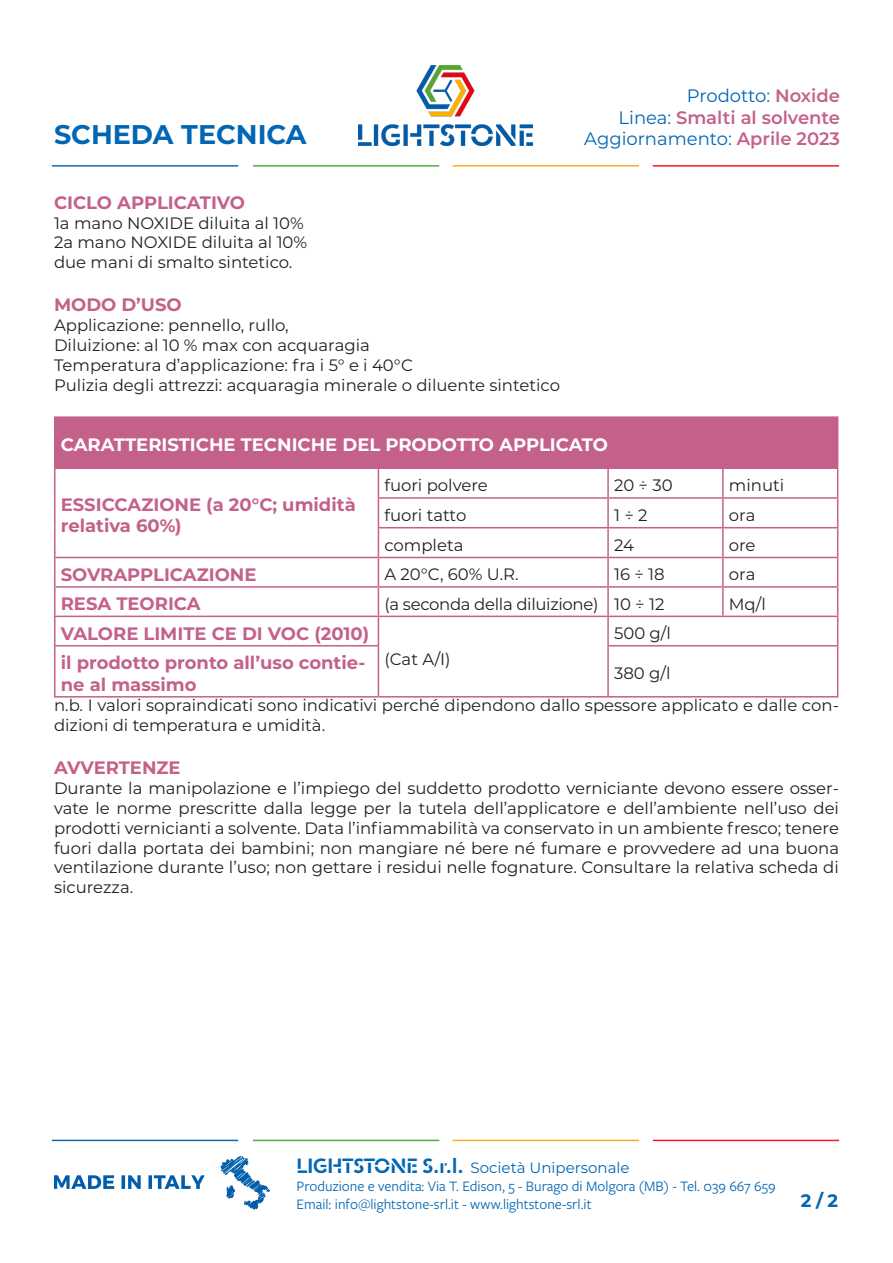
<style>
.page{position:relative;width:893px;height:1263px;background:#fff}
.page>*{position:absolute;margin:0;border:0;box-sizing:border-box;transform-origin:0 0}
.t1{font:700 27px "Montserrat";color:#0166b3}
.t2{font:700 18px/21.6px "Montserrat";color:#c3618b}
.t3{font:600 18px/21.6px "Montserrat";color:#c3618b;text-align:right}
.t4{font:700 18px "Montserrat";color:#fff}
.t5{font:700 18px "Montserrat";color:#0166b3}
.t6{font:16.5px/19.8px "Montserrat";color:#231f20}
.t7{font:16.5px "Montserrat";letter-spacing:-.02em;color:#231f20}
.t8{font:15px/18px "Freight Sans Pro";color:#0166b3}
.t9{font:15px "Montserrat";color:#0166b3}
.s1{font-weight:400;color:#0166b3}
.s2{font-family:"Jigsaw Stencil";font-weight:700;font-size:21px}
</style>
<div class="page">
<svg style="left:54px;top:1175px;width:151px;height:14px"></svg>
<svg style="left:220px;top:1156px;width:50px;height:54px"></svg>
<hr style="left:52px;top:165px;width:186px;height:2px;background:#1465b2">
<hr style="left:253px;top:165px;width:186px;height:2px;background:#53ab46">
<hr style="left:453px;top:165px;width:186px;height:2px;background:#fbaf25">
<hr style="left:653px;top:165px;width:186px;height:2px;background:#ee1c25">
<hr style="left:52px;top:1140px;width:186px;height:1px;background:#1465b2">
<hr style="left:253px;top:1140px;width:186px;height:1px;background:#53ab46">
<hr style="left:453px;top:1140px;width:186px;height:1px;background:#fbaf25">
<hr style="left:653px;top:1140px;width:186px;height:1px;background:#ee1c25">
<img style="left:359px;top:65px;width:174px;height:80px">
<div style="left:55px;top:417px;width:783px;height:51px;background:#c3618b"></div>
<hr style="left:54px;top:416px;width:324px;height:2px;background:#c3618b">
<hr style="left:54px;top:418px;width:2px;height:49px;background:#c3618b">
<hr style="left:378px;top:416px;width:230px;height:2px;background:#c3618b">
<hr style="left:608px;top:416px;width:115px;height:2px;background:#c3618b">
<hr style="left:723px;top:416px;width:115px;height:2px;background:#c3618b">
<hr style="left:54px;top:467px;width:324px;height:2px;background:#c3618b">
<hr style="left:54px;top:469px;width:2px;height:29px;background:#c3618b">
<hr style="left:378px;top:467px;width:230px;height:2px;background:#c3618b">
<hr style="left:608px;top:467px;width:115px;height:2px;background:#c3618b">
<hr style="left:607px;top:469px;width:2px;height:28px;background:#c3618b">
<hr style="left:723px;top:467px;width:115px;height:2px;background:#c3618b">
<hr style="left:722px;top:469px;width:2px;height:28px;background:#c3618b">
<hr style="left:54px;top:498px;width:2px;height:30px;background:#c3618b">
<hr style="left:378px;top:497px;width:230px;height:2px;background:#c3618b">
<hr style="left:608px;top:497px;width:115px;height:2px;background:#c3618b">
<hr style="left:607px;top:499px;width:2px;height:28px;background:#c3618b">
<hr style="left:723px;top:497px;width:115px;height:2px;background:#c3618b">
<hr style="left:722px;top:499px;width:2px;height:28px;background:#c3618b">
<hr style="left:54px;top:528px;width:2px;height:29px;background:#c3618b">
<hr style="left:378px;top:527px;width:230px;height:1px;background:#c3618b">
<hr style="left:608px;top:527px;width:115px;height:1px;background:#c3618b">
<hr style="left:607px;top:528px;width:2px;height:29px;background:#c3618b">
<hr style="left:723px;top:527px;width:115px;height:1px;background:#c3618b">
<hr style="left:722px;top:528px;width:2px;height:29px;background:#c3618b">
<hr style="left:54px;top:557px;width:324px;height:1px;background:#c3618b">
<hr style="left:54px;top:558px;width:2px;height:28px;background:#c3618b">
<hr style="left:378px;top:557px;width:230px;height:1px;background:#c3618b">
<hr style="left:608px;top:557px;width:115px;height:1px;background:#c3618b">
<hr style="left:607px;top:558px;width:2px;height:28px;background:#c3618b">
<hr style="left:723px;top:557px;width:115px;height:1px;background:#c3618b">
<hr style="left:722px;top:558px;width:2px;height:28px;background:#c3618b">
<hr style="left:54px;top:586px;width:324px;height:2px;background:#c3618b">
<hr style="left:54px;top:588px;width:2px;height:28px;background:#c3618b">
<hr style="left:378px;top:586px;width:230px;height:2px;background:#c3618b">
<hr style="left:608px;top:586px;width:115px;height:2px;background:#c3618b">
<hr style="left:607px;top:588px;width:2px;height:28px;background:#c3618b">
<hr style="left:723px;top:586px;width:115px;height:2px;background:#c3618b">
<hr style="left:722px;top:588px;width:2px;height:28px;background:#c3618b">
<hr style="left:54px;top:616px;width:324px;height:1px;background:#c3618b">
<hr style="left:54px;top:617px;width:2px;height:28px;background:#c3618b">
<hr style="left:378px;top:616px;width:230px;height:1px;background:#c3618b">
<svg style="left:378px;top:469px;width:1px;height:176px"></svg>
<hr style="left:608px;top:616px;width:115px;height:1px;background:#c3618b">
<hr style="left:607px;top:617px;width:2px;height:28px;background:#c3618b">
<hr style="left:723px;top:616px;width:115px;height:1px;background:#c3618b">
<svg style="left:837px;top:469px;width:1px;height:176px"></svg>
<hr style="left:54px;top:645px;width:325px;height:1px;background:#c3618b">
<hr style="left:54px;top:646px;width:2px;height:50px;background:#c3618b">
<hr style="left:378px;top:646px;width:1px;height:50px;background:#c3618b">
<hr style="left:607px;top:645px;width:116px;height:1px;background:#c3618b">
<hr style="left:607px;top:646px;width:2px;height:50px;background:#c3618b">
<hr style="left:723px;top:645px;width:115px;height:1px;background:#c3618b">
<hr style="left:837px;top:646px;width:1px;height:50px;background:#c3618b">
<hr style="left:54px;top:696px;width:324px;height:1px;background:#c3618b">
<hr style="left:378px;top:696px;width:230px;height:1px;background:#c3618b">
<hr style="left:608px;top:696px;width:115px;height:1px;background:#c3618b">
<hr style="left:723px;top:696px;width:115px;height:1px;background:#c3618b">
<h1 class="t1" style="left:54px;top:115px;width:254px">SCHEDA TECNICA</h1>
<p class="t2" style="left:54px;top:191px;width:193px">CICLO APPLICATIVO</p>
<p class="t6" style="left:54px;top:212px;width:251px">1a mano NOXIDE diluita al 10%</p>
<p class="t6" style="left:54px;top:232px;width:255px">2a mano NOXIDE diluita al 10%</p>
<p class="t6" style="left:54px;top:252px;width:240px">due mani di smalto sintetico.</p>
<p class="t2" style="left:54px;top:293px;width:129px">MODO D’USO</p>
<p class="t6" style="left:54px;top:315px;width:236px">Applicazione: pennello, rullo,</p>
<p class="t6" style="left:54px;top:335px;width:317px">Diluizione: al 10 % max con acquaragia</p>
<p class="t6" style="left:54px;top:354px;width:360px">Temperatura d’applicazione: fra i 5° e i 40°C</p>
<p class="t6" style="left:54px;top:374px;width:508px">Pulizia degli attrezzi: acquaragia minerale o diluente sintetico</p>
<p class="t3" style="left:584px;top:84px;width:257px"><span class="s1">Prodotto:</span> Noxide<br><span class="s1">Linea:</span> Smalti al solvente<br><span class="s1">Aggiornamento:</span> Aprile 2023</p>
<p class="t4" style="left:61px;top:432px;width:549px">CARATTERISTICHE TECNICHE DEL PRODOTTO APPLICATO</p>
<p class="t2" style="left:61px;top:493px;width:296px">ESSICCAZIONE (a 20°C; umidità relativa 60%)</p>
<p class="t6" style="left:384px;top:475px;width:105px">fuori polvere</p>
<p class="t6" style="left:614px;top:475px;width:60px">20 ÷ 30</p>
<p class="t6" style="left:729px;top:475px;width:57px">minuti</p>
<p class="t6" style="left:384px;top:504px;width:83px">fuori tatto</p>
<p class="t6" style="left:614px;top:504px;width:35px">1 ÷ 2</p>
<p class="t6" style="left:729px;top:504px;width:28px">ora</p>
<p class="t6" style="left:384px;top:534px;width:81px">completa</p>
<p class="t6" style="left:614px;top:534px;width:21px">24</p>
<p class="t6" style="left:729px;top:534px;width:28px">ore</p>
<p class="t2" style="left:61px;top:563px;width:197px">SOVRAPPLICAZIONE</p>
<p class="t6" style="left:384px;top:564px;width:136px">A 20°C, 60% U.R.</p>
<p class="t6" style="left:614px;top:564px;width:52px">16 ÷ 18</p>
<p class="t6" style="left:729px;top:564px;width:28px">ora</p>
<p class="t2" style="left:61px;top:592px;width:141px">RESA TEORICA</p>
<p class="t7" style="left:384px;top:592px;width:216px">(a seconda della diluizione)</p>
<p class="t6" style="left:614px;top:593px;width:52px">10 ÷ 12</p>
<p class="t6" style="left:729px;top:593px;width:38px">Mq/l</p>
<p class="t2" style="left:61px;top:622px;width:310px">VALORE LIMITE CE DI VOC (2010)</p>
<p class="t6" style="left:384px;top:648px;width:68px">(Cat A/I)</p>
<p class="t6" style="left:614px;top:623px;width:58px">500 g/l</p>
<p class="t2" style="left:61px;top:651px;width:306px">il prodotto pronto all’uso contie&shy;ne al massimo</p>
<p class="t6" style="left:614px;top:663px;width:58px">380 g/l</p>
<p class="t6" style="left:54px;top:695px;width:786px">n.b. I valori sopraindicati sono indicativi perché dipendono dallo spessore applicato e dalle con&shy;dizioni di temperatura e umidità.</p>
<p class="t2" style="left:54px;top:756px;width:128px">AVVERTENZE</p>
<p class="t6" style="left:54px;top:778px;width:787px;text-align:justify">Durante la manipolazione e l’impiego del suddetto prodotto verniciante devono essere osser&shy;vate le norme prescritte dalla legge per la tutela dell’applicatore e dell’ambiente nell’uso dei prodotti vernicianti a solvente. Data l’infiammabilità va conservato in un ambiente fresco; tenere fuori dalla portata dei bambini; non mangiare né bere né fumare e provvedere ad una buona ventilazione durante l’uso; non gettare i residui nelle fognature. Consultare la relativa scheda di sicurezza.</p>
<p class="t9" style="left:297px;top:1158px;width:335px"><span class="s2">LIGHTSTONE S.r.l.</span> Società Unipersonale</p>
<p class="t8" style="left:297px;top:1177px;width:480px">Produzione e vendita: Via T. Edison, 5 - Burago di Molgora (MB) - Tel. 039 667 659<br>Email: info@lightstone-srl.it - www.lightstone-srl.it</p>
<p class="t5" style="left:801px;top:1188px;width:39px">2 / 2</p>
</div>
